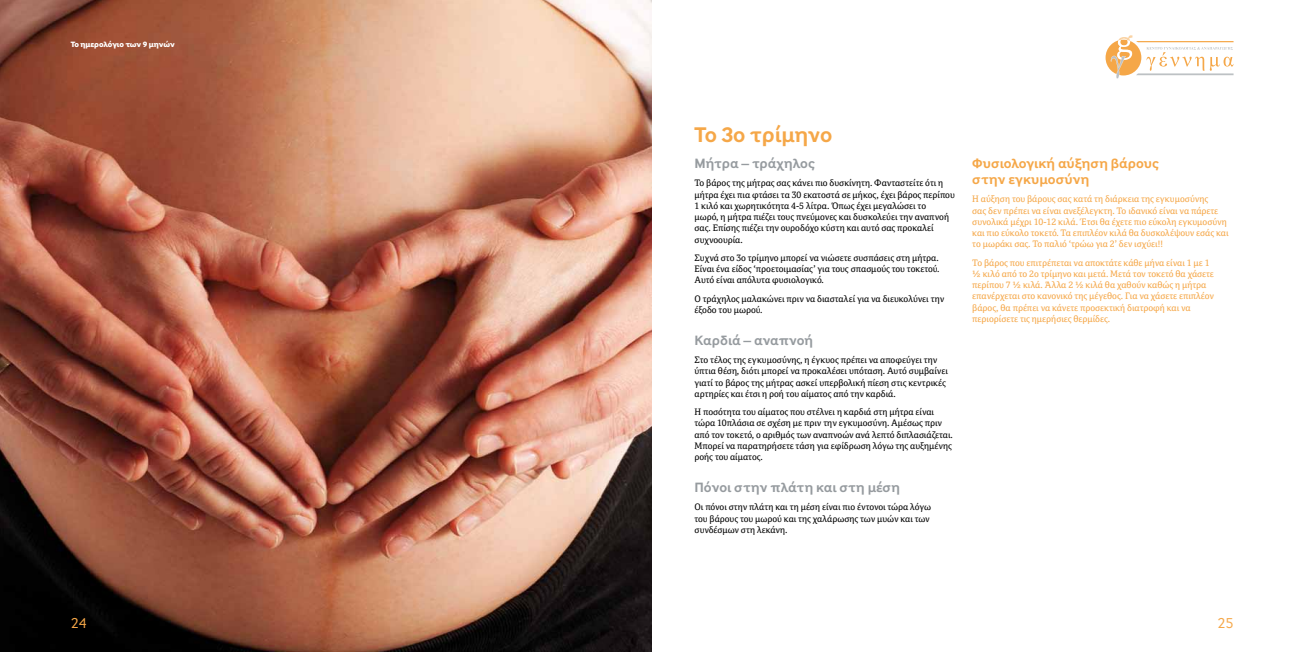
<style>
.page{position:relative;width:1304px;height:652px;background:#fff}
.page>*{position:absolute;margin:0;border:0;box-sizing:border-box;transform-origin:0 0}
.t1{font:700 22px "Inter Face Greek";color:#f5a748}
.t2{font:15px "Inter Face Greek";color:#f5a748}
.t3{font:700 14px "Inter Face Greek";color:#969b9f}
.t4{font:700 14px/16px "Inter Face Greek";color:#f5a748}
.t5{font:9px/11.2px "Cordale Grk";color:#000}
.t6{font:9px/11.2px "Cordale Grk";color:#f5a748}
.t7{font:8px "Inter Face Greek X Bold";letter-spacing:-.005em;color:#fff}
</style>
<div class="page">
<img style="left:0;top:0;width:652px;height:652px">
<div style="left:1106px;top:40px;width:35px;height:35px;background:#f5a748;border-radius:50%"></div>
<svg style="left:1111px;top:35px;width:122px;height:44px"></svg>
<p class="t7" style="left:71px;top:39px;width:105px">Το ημερολόγιο των 9 μηνών</p>
<h1 class="t1" style="left:694px;top:122px;width:139px">Το 3ο τρίμηνο</h1>
<h3 class="t3" style="left:694px;top:155px;width:122px">Μήτρα – τράχηλος</h3>
<p class="t5" style="left:694px;top:178px;width:262px">Το βάρος της μήτρας σας κάνει πιο δυσκίνητη. Φανταστείτε ότι η μήτρα έχει πια φτάσει τα 30 εκατοστά σε μήκος, έχει βάρος περίπου 1 κιλό και χωρητικότητα 4-5 λίτρα. Όπως έχει μεγαλώσει το<br>μωρό, η μήτρα πιέζει τους πνεύμονες και δυσκολεύει την αναπνοή σας. Επίσης πιέζει την ουροδόχο κύστη και αυτό σας προκαλεί συχνοουρία.</p>
<p class="t5" style="left:694px;top:252px;width:247px;text-align:justify">Συχνά στο 3ο τρίμηνο μπορεί να νιώσετε συσπάσεις στη μήτρα.<br>Είναι ένα είδος ‘προετοιμασίας’ για τους σπασμούς του τοκετού.<br>Αυτό είναι απόλυτα φυσιολογικό.</p>
<p class="t5" style="left:694px;top:293px;width:251px">Ο τράχηλος μαλακώνει πριν να διασταλεί για να διευκολύνει την έξοδο του μωρού.</p>
<h3 class="t3" style="left:694px;top:332px;width:120px">Καρδιά – αναπνοή</h3>
<p class="t5" style="left:694px;top:354px;width:255px">Στο τέλος της εγκυμοσύνης, η έγκυος πρέπει να αποφεύγει την ύπτια θέση, διότι μπορεί να προκαλέσει υπόταση. Αυτό συμβαίνει γιατί το βάρος της μήτρας ασκεί υπερβολική πίεση στις κεντρικές αρτηρίες και έτσι η ροή του αίματος από την καρδιά.</p>
<p class="t5" style="left:694px;top:406px;width:260px">Η ποσότητα του αίματος που στέλνει η καρδιά στη μήτρα είναι τώρα 10πλάσια σε σχέση με πριν την εγκυμοσύνη. Αμέσως πριν από τον τοκετό, ο αριθμός των αναπνοών ανά λεπτό διπλασιάζεται.<br>Μπορεί να παρατηρήσετε τάση για εφίδρωση λόγω της αυξημένης ροής του αίματος.</p>
<h3 class="t3" style="left:694px;top:479px;width:207px">Πόνοι στην πλάτη και στη μέση</h3>
<p class="t5" style="left:694px;top:502px;width:238px">Οι πόνοι στην πλάτη και τη μέση είναι πιο έντονοι τώρα λόγω του βάρους του μωρού και της χαλάρωσης των μυών και των συνδέσμων στη λεκάνη.</p>
<h3 class="t4" style="left:972px;top:155px;width:189px">Φυσιολογική αύξηση βάρους στην εγκυμοσύνη</h3>
<p class="t6" style="left:972px;top:194px;width:258px">Η αύξηση του βάρους σας κατά τη διάρκεια της εγκυμοσύνης<br>σας δεν πρέπει να είναι ανεξέλεγκτη. Το ιδανικό είναι να πάρετε συνολικά μέχρι 10-12 κιλά. Έτσι θα έχετε πιο εύκολη εγκυμοσύνη και πιο εύκολο τοκετό. Τα επιπλέον κιλά θα δυσκολέψουν εσάς και το μωράκι σας. Το παλιό ‘τρώω για 2’ δεν ισχύει!!</p>
<p class="t6" style="left:972px;top:257px;width:243px">Το βάρος που επιτρέπεται να αποκτάτε κάθε μήνα είναι 1 με 1 ½ κιλό από το 2ο τρίμηνο και μετά. Μετά τον τοκετό θα χάσετε περίπου 7 ½ κιλά. Άλλα 2 ½ κιλά θα χαθούν καθώς η μήτρα επανέρχεται στο κανονικό της μέγεθος. Για να χάσετε επιπλέον βάρος, θα πρέπει να κάνετε προσεκτική διατροφή και να περιορίσετε τις ημερήσιες θερμίδες.</p>
<h2 class="t2" style="left:71px;top:614px;width:18px">24</h2>
<h2 class="t2" style="left:1217px;top:614px;width:18px">25</h2>
</div>
